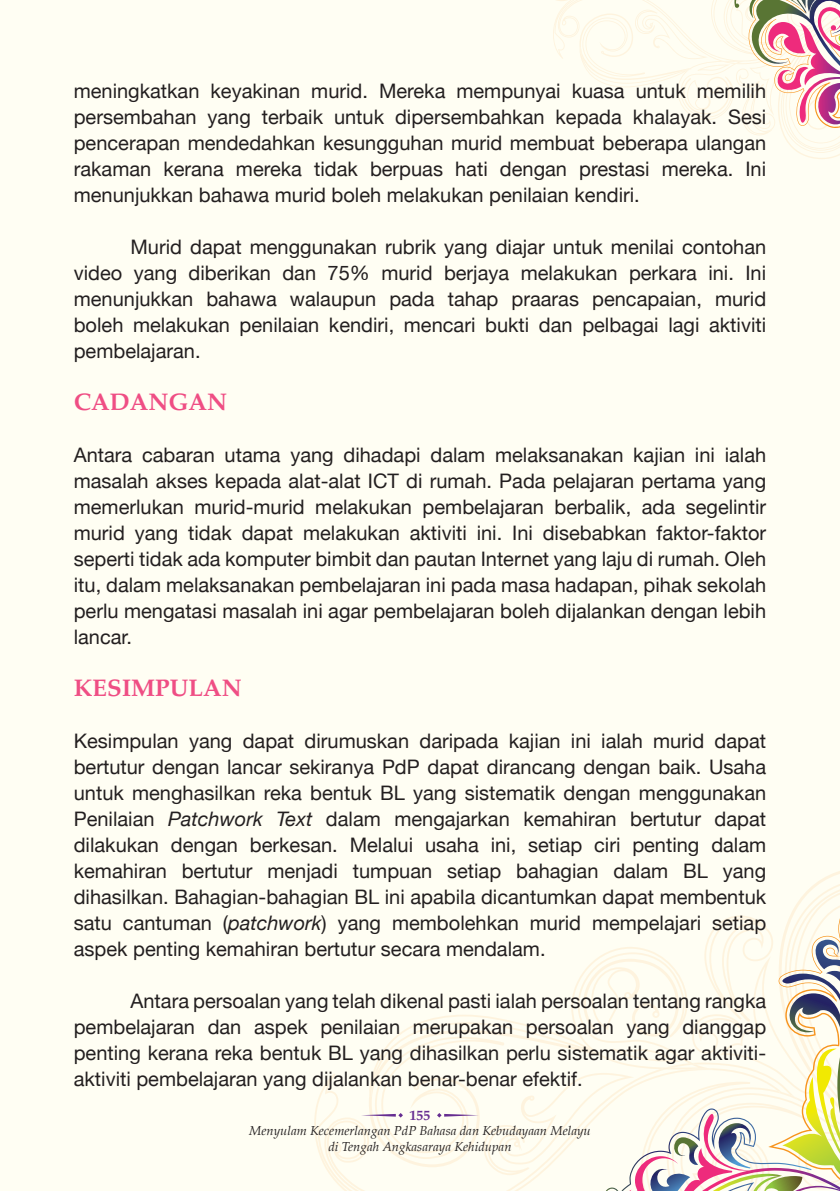
<style>
.page{position:relative;width:840px;height:1191px;background:#fff}
.page>*{position:absolute;margin:0;border:0;box-sizing:border-box;transform-origin:0 0}
.t1{font:700 24px "Palatino";color:#ef4e84}
.t2{font:20px/26px "Helvetica Neue";color:#231f20;text-align:justify}
.t3{font:700 14px "Palatino";color:#662d91}
.t4{font:italic 13px/15.6px "Palatino";color:#231f20;text-align:center}
.s1{font-style:italic}
</style>
<div class="page">
<div style="left:0;top:0;width:839px;height:1191px;background:#fffef3"></div>
<svg style="left:553px;top:0;width:286px;height:159px"></svg>
<svg style="left:324px;top:871px;width:515px;height:320px"></svg>
<p class="t2" style="left:74px;top:79px;width:693px">meningkatkan keyakinan murid. Mereka mempunyai kuasa untuk memilih persembahan yang terbaik untuk dipersembahkan kepada khalayak. Sesi pencerapan mendedahkan kesungguhan murid membuat beberapa ulangan rakaman kerana mereka tidak berpuas hati dengan prestasi mereka. Ini menunjukkan bahawa murid boleh melakukan penilaian kendiri.</p>
<p class="t2" style="left:74px;top:235px;width:693px;text-indent:57px">Murid dapat menggunakan rubrik yang diajar untuk menilai contohan video yang diberikan dan 75% murid berjaya melakukan perkara ini. Ini menunjukkan bahawa walaupun pada tahap praaras pencapaian, murid boleh melakukan penilaian kendiri, mencari bukti dan pelbagai lagi aktiviti pembelajaran.</p>
<p class="t1" style="left:74px;top:381px;width:155px">CADANGAN</p>
<p class="t2" style="left:74px;top:443px;width:693px">Antara cabaran utama yang dihadapi dalam melaksanakan kajian ini ialah masalah akses kepada alat-alat ICT di rumah. Pada pelajaran pertama yang memerlukan murid-murid melakukan pembelajaran berbalik, ada segelintir murid yang tidak dapat melakukan aktiviti ini. Ini disebabkan faktor-faktor seperti tidak ada komputer bimbit dan pautan Internet yang laju di rumah. Oleh itu, dalam melaksanakan pembelajaran ini pada masa hadapan, pihak sekolah perlu mengatasi masalah ini agar pembelajaran boleh dijalankan dengan lebih lancar.</p>
<p class="t1" style="left:74px;top:667px;width:170px">KESIMPULAN</p>
<p class="t2" style="left:74px;top:729px;width:693px">Kesimpulan yang dapat dirumuskan daripada kajian ini ialah murid dapat bertutur dengan lancar sekiranya PdP dapat dirancang dengan baik. Usaha untuk menghasilkan reka bentuk BL yang sistematik dengan menggunakan Penilaian <span class="s1">Patchwork Text</span> dalam mengajarkan kemahiran bertutur dapat dilakukan dengan berkesan. Melalui usaha ini, setiap ciri penting dalam kemahiran bertutur menjadi tumpuan setiap bahagian dalam BL yang dihasilkan. Bahagian-bahagian BL ini apabila dicantumkan dapat membentuk satu cantuman (<span class="s1">patchwork</span>) yang membolehkan murid mempelajari setiap aspek penting kemahiran bertutur secara mendalam.</p>
<p class="t2" style="left:74px;top:989px;width:693px;text-indent:57px">Antara persoalan yang telah dikenal pasti ialah persoalan tentang rangka pembelajaran dan aspek penilaian merupakan persoalan yang dianggap penting kerana reka bentuk BL yang dihasilkan perlu sistematik agar aktiviti&shy;aktiviti pembelajaran yang dijalankan benar-benar efektif.</p>
<p class="t3" style="left:409px;top:1103px;width:22px">155</p>
<p class="t4" style="left:249px;top:1122px;width:343px">Menyulam Kecemerlangan PdP Bahasa dan Kebudayaan Melayu di Tengah Angkasaraya Kehidupan</p>
</div>
